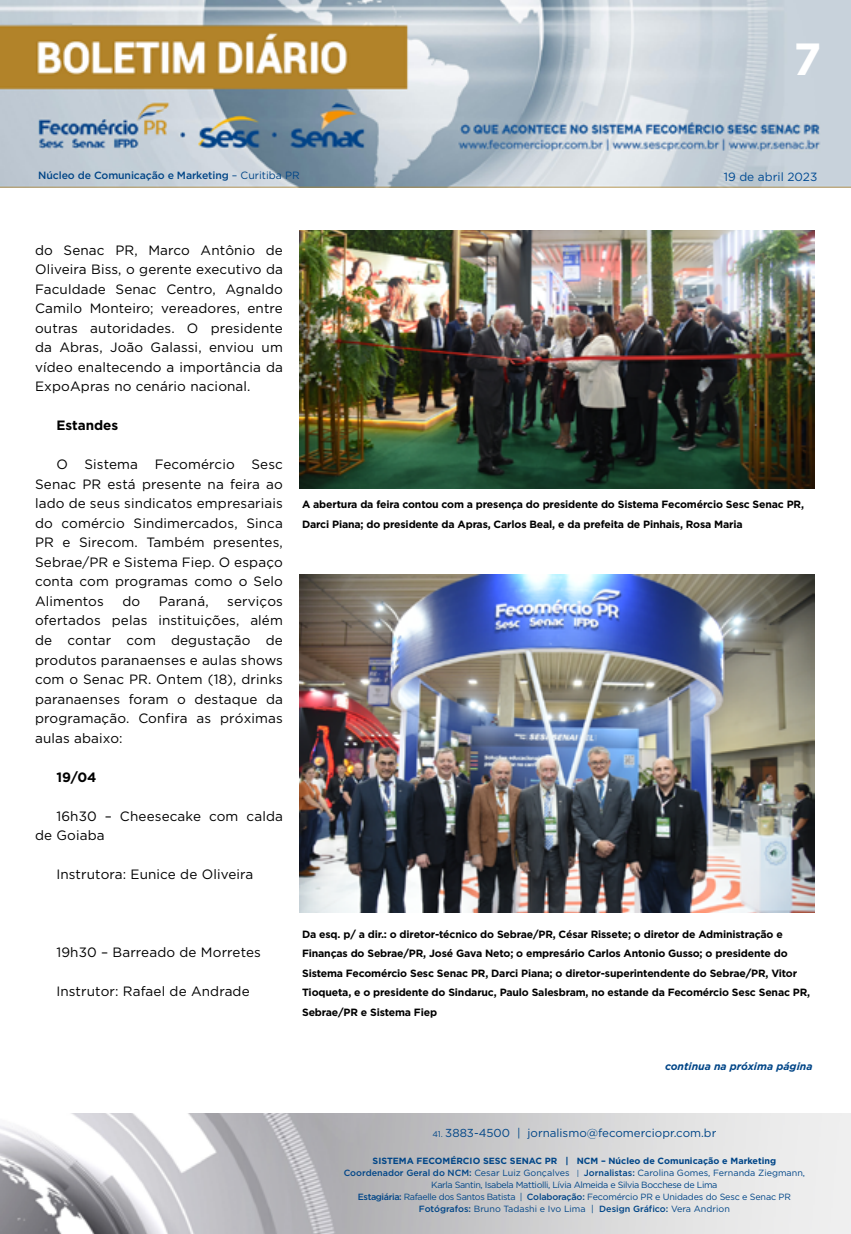
<style>
.page{position:relative;width:851px;height:1234px;background:#fff}
.page>*{position:absolute;margin:0;border:0;box-sizing:border-box;transform-origin:0 0}
.t1{font:700 45px "Gotham";color:#fff}
.TEXTO{font:13.5px/19.5px "Gotham";letter-spacing:.01em;color:#000;text-align:justify}
.TEXTO-2{font:700 13.5px "Gotham";color:#000}
.t2{font:11.85px "Gotham";color:#004a93}
.t3{font:11.55px "Gotham";color:#004587}
.LEGENDA{font:700 10.5px/19.5px "Gotham";letter-spacing:-.015em;color:#000}
.t4{font:500 10.5px "Gotham";letter-spacing:-.01em;color:#004587}
.t5{font:italic 700 10.5px "Gotham";color:#004587}
.t6{font:9px/12px "Gotham";letter-spacing:-.02em;color:#004587;text-align:center}
.s1{font-weight:400}
.s2{font-size:8.25px}
.s3{font-weight:700}
.s4{font-weight:500}
.s5{font-size:7.65px}
</style>
<div class="page">
<img style="left:0;top:0;width:850px;height:188px">
<img style="left:0;top:1113px;width:850px;height:120px">
<img style="left:300px;top:574px;width:514px;height:338px">
<img style="left:300px;top:231px;width:514px;height:257px">
<p class="t4" style="left:38px;top:168px;width:263px">Núcleo de Comunicação e Marketing <span class="s1">– Curitiba PR</span></p>
<h1 class="t1" style="left:793px;top:29px;width:29px">7</h1>
<p class="t2" style="left:723px;top:170px;width:95px">19 de abril 2023</p>
<p class="TEXTO" style="left:35px;top:240px;width:249px">do Senac PR, Marco Antônio de Oliveira Biss, o gerente executivo da Faculdade Senac Centro, Agnaldo Camilo Monteiro; vereadores, entre outras autoridades. O presidente da Abras, João Galassi, enviou um vídeo enaltecendo a importância da ExpoApras no cenário nacional.</p>
<p class="TEXTO-2" style="left:56px;top:416px;width:63px">Estandes</p>
<p class="TEXTO" style="left:35px;top:454px;width:249px;text-indent:21px">O Sistema Fecomércio Sesc Senac PR está presente na feira ao lado de seus sindicatos empresariais do comércio Sindimercados, Sinca PR e Sirecom. Também presentes, Sebrae/PR e Sistema Fiep. O espaço conta com programas como o Selo Alimentos</p>
<p class="TEXTO" style="left:122px;top:591px;width:19px">do</p>
<p class="TEXTO" style="left:159px;top:591px;width:51px">Paraná,</p>
<p class="TEXTO" style="left:35px;top:591px;width:249px;text-indent:192px">serviços ofertados pelas instituições, além de contar com degustação de produtos paranaenses e aulas shows com o Senac PR. Ontem (18), drinks paranaenses foram o destaque da programação. Confira as próximas aulas abaixo:</p>
<p class="TEXTO-2" style="left:56px;top:767px;width:42px">19/04</p>
<p class="TEXTO" style="left:35px;top:805px;width:249px;text-indent:21px">16h30 – Cheesecake com calda de Goiaba</p>
<p class="TEXTO" style="left:56px;top:864px;width:198px">Instrutora: Eunice de Oliveira</p>
<p class="LEGENDA" style="left:302px;top:494px;width:503px">A abertura da feira contou com a presença do presidente do Sistema Fecomércio Sesc Senac PR,<br>Darci Piana; do presidente da Apras, Carlos Beal, e da prefeita de Pinhais, Rosa Maria</p>
<p class="TEXTO" style="left:56px;top:942px;width:206px">19h30 – Barreado de Morretes</p>
<p class="TEXTO" style="left:56px;top:981px;width:195px">Instrutor: Rafael de Andrade</p>
<p class="LEGENDA" style="left:302px;top:923px;width:509px">Da esq. p/ a dir.: o diretor-técnico do Sebrae/PR, César Rissete; o diretor de Administração e Finanças do Sebrae/PR, José Gava Neto; o empresário Carlos Antonio Gusso; o presidente do Sistema Fecomércio Sesc Senac PR, Darci Piana; o diretor-superintendente do Sebrae/PR, Vitor Tioqueta, e o presidente do Sindaruc, Paulo Salesbram, no estande da Fecomércio Sesc Senac PR, Sebrae/PR e Sistema Fiep</p>
<p class="t5" style="left:665px;top:1059px;width:149px">continua na próxima página</p>
<p class="t3" style="left:432px;top:1126px;width:285px"><span class="s2">41.</span> 3883-4500 | jornalismo@fecomerciopr.com.br</p>
<p class="t6" style="left:343px;top:1154px;width:463px"><span class="s3">SISTEMA FECOMÉRCIO SESC SENAC PR | NCM – Núcleo de Comunicação e Marketing </span><span class="s4">Coordenador Geral do NCM:</span> Cesar Luiz Gonçalves <span class="s5">|</span> <span class="s4">Jornalistas:</span> Carolina Gomes, Fernanda Ziegmann, Karla Santin, Isabela Mattiolli, Lívia Almeida e Silvia Bocchese de Lima<br><span class="s4">Estagiária:</span> Rafaelle dos Santos Batista | <span class="s4">Colaboração:</span> Fecomércio PR e Unidades do Sesc e Senac PR <span class="s4">Fotógrafos:</span> Bruno Tadashi e Ivo Lima | <span class="s4">Design Gráfico:</span> Vera Andrion</p>
</div>
